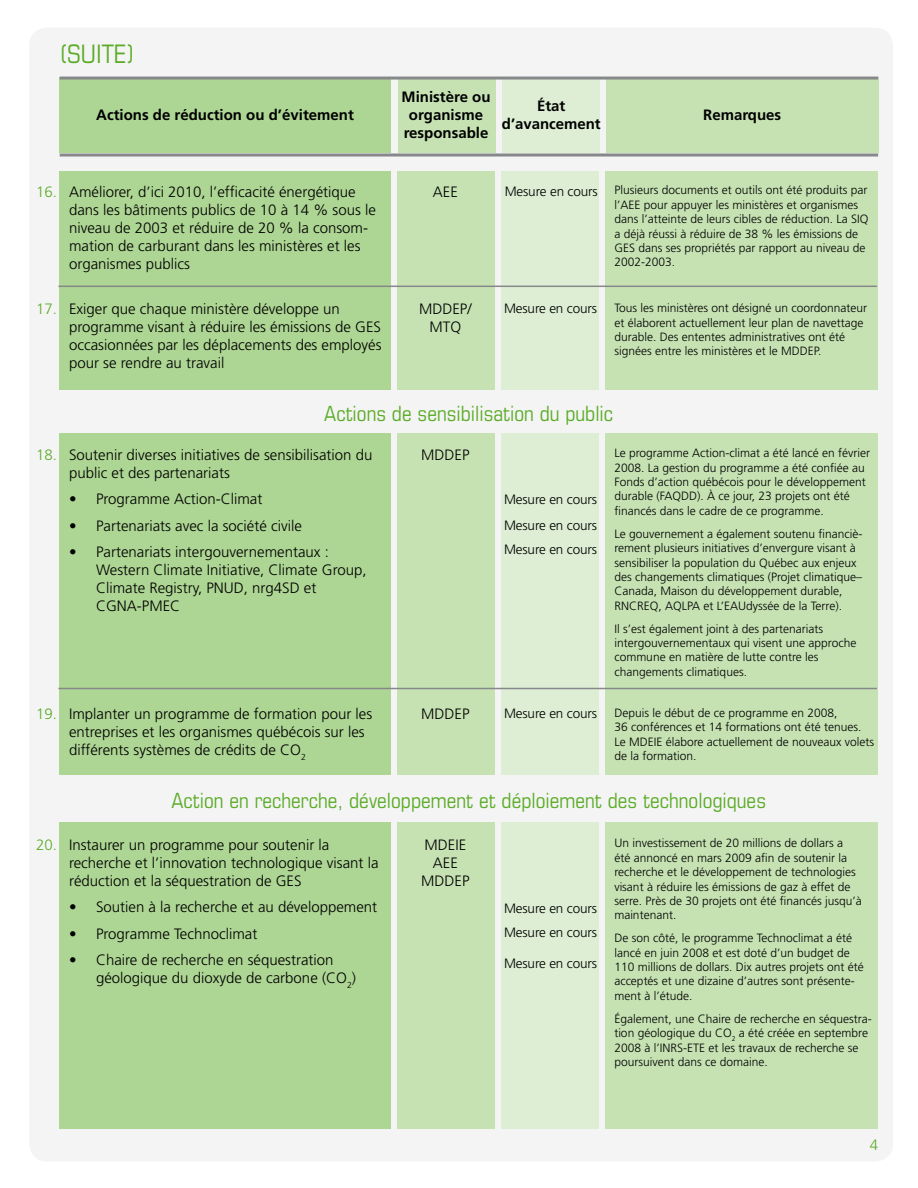
<style>
.page{position:relative;width:918px;height:1188px;background:#fff}
.page>*{position:absolute;margin:0;border:0;box-sizing:border-box;transform-origin:0 0}
.t1{font:condensed 25.5px "Eurostile";color:#5bac26}
.t2{font:condensed 21px "Eurostile";color:#5bac26}
.t3{font:300 15px/18px "Frutiger";color:#000}
.t4{font:700 15px/18px "Frutiger";color:#000;text-align:center}
.t5{font:300 15px "Frutiger";color:#5bac26}
.t6{font:300 13.5px/25.8px "Frutiger";letter-spacing:-.01em;color:#000}
.t7{font:300 12px/14.4px "Frutiger";color:#000}
</style>
<div class="page">
<div style="left:29px;top:28px;width:864px;height:1133px;background:#f4f4f5;border-radius:18px"></div>
<div style="left:60px;top:78px;width:331px;height:75px;background:#add593"></div>
<div style="left:398px;top:78px;width:97px;height:75px;background:#c6e2b3"></div>
<div style="left:502px;top:78px;width:98px;height:75px;background:#deeed4"></div>
<div style="left:606px;top:78px;width:272px;height:75px;background:#c6e2b3"></div>
<hr style="left:60px;top:154px;width:818px;height:3px;background:#87888a">
<hr style="left:60px;top:77px;width:818px;height:3px;background:#87888a">
<div style="left:59px;top:171px;width:332px;height:219px;background:#add593"></div>
<div style="left:397px;top:171px;width:98px;height:219px;background:#c6e2b3"></div>
<div style="left:502px;top:171px;width:97px;height:219px;background:#deeed4"></div>
<div style="left:606px;top:171px;width:272px;height:219px;background:#c6e2b3"></div>
<div style="left:59px;top:433px;width:332px;height:342px;background:#add593"></div>
<div style="left:397px;top:433px;width:98px;height:342px;background:#c6e2b3"></div>
<div style="left:502px;top:433px;width:97px;height:342px;background:#deeed4"></div>
<div style="left:606px;top:433px;width:272px;height:342px;background:#c6e2b3"></div>
<div style="left:59px;top:822px;width:332px;height:306px;background:#add593"></div>
<div style="left:397px;top:822px;width:98px;height:306px;background:#c6e2b3"></div>
<div style="left:502px;top:822px;width:97px;height:306px;background:#deeed4"></div>
<div style="left:606px;top:822px;width:272px;height:306px;background:#c6e2b3"></div>
<hr style="left:58px;top:286px;width:819px;height:1px;background:#87888a">
<hr style="left:58px;top:688px;width:819px;height:1px;background:#87888a">
<h1 class="t1" style="left:60px;top:38px;width:76px">(SUITE)</h1>
<p class="t4" style="left:402px;top:87px;width:90px">Ministère ou organisme responsable</p>
<p class="t4" style="left:502px;top:97px;width:100px">État d’avancement</p>
<p class="t4" style="left:96px;top:106px;width:259px">Actions de réduction ou d’évitement</p>
<p class="t4" style="left:703px;top:106px;width:80px">Remarques</p>
<p class="t5" style="left:36px;top:183px;width:22px">16.</p>
<p class="t5" style="left:36px;top:301px;width:22px">17.</p>
<p class="t3" style="left:69px;top:183px;width:308px">Améliorer, d’ici 2010, l’efficacité énergétique dans les bâtiments publics de 10 à 14 % sous le niveau de 2003 et réduire de 20 % la consom&shy;mation de carburant dans les ministères et les organismes publics</p>
<p class="t3" style="left:69px;top:301px;width:314px">Exiger que chaque ministère développe un programme visant à réduire les émissions de GES occasionnées par les déplacements des employés pour se rendre au travail</p>
<p class="t3" style="left:433px;top:183px;width:27px">AEE</p>
<p class="t3" style="left:419px;top:301px;width:54px;text-align:center">MDDEP/<br>MTQ</p>
<p class="t6" style="left:505px;top:178px;width:95px">Mesure en cours</p>
<p class="t6" style="left:504px;top:296px;width:95px">Mesure en cours</p>
<p class="t7" style="left:614px;top:183px;width:256px">Plusieurs documents et outils ont été produits par l’AEE pour appuyer les ministères et organismes dans l’atteinte de leurs cibles de réduction. La SIQ a déjà réussi à réduire de 38 % les émissions de GES dans ses propriétés par rapport au niveau de 2002-2003.</p>
<p class="t7" style="left:614px;top:301px;width:254px">Tous les ministères ont désigné un coordonnateur et élaborent actuellement leur plan de navettage durable. Des ententes administratives ont été signées entre les ministères et le MDDEP.</p>
<h2 class="t2" style="left:324px;top:401px;width:290px">Actions de sensibilisation du public</h2>
<p class="t5" style="left:36px;top:446px;width:22px">18.</p>
<p class="t3" style="left:69px;top:446px;width:305px">Soutenir diverses initiatives de sensibilisation du public et des partenariats</p>
<p class="t3" style="left:69px;top:490px;width:195px">• Programme Action-Climat</p>
<p class="t3" style="left:69px;top:517px;width:234px">• Partenariats avec la société civile</p>
<p class="t3" style="left:96px;top:543px;width:272px;text-indent:-27px">• Partenariats intergouvernementaux :<br>Western Climate Initiative, Climate Group,<br>Climate Registry, PNUD, nrg4SD et<br>CGNA-PMEC</p>
<p class="t5" style="left:36px;top:706px;width:22px">19.</p>
<p class="t3" style="left:69px;top:705px;width:305px">Implanter un programme de formation pour les entreprises et les organismes québécois sur les différents systèmes de crédits de CO<sub>2</sub></p>
<p class="t3" style="left:421px;top:446px;width:50px">MDDEP</p>
<p class="t3" style="left:421px;top:705px;width:50px">MDDEP</p>
<p class="t6" style="left:504px;top:487px;width:95px">Mesure en cours<br>Mesure en cours</p>
<p class="t6" style="left:504px;top:536px;width:95px">Mesure en cours</p>
<p class="t6" style="left:504px;top:701px;width:95px">Mesure en cours</p>
<p class="t7" style="left:614px;top:446px;width:257px">Le programme Action-climat a été lancé en février 2008. La gestion du programme a été confiée au Fonds d’action québécois pour le développement durable (FAQDD). À ce jour, 23 projets ont été financés dans le cadre de ce programme.</p>
<p class="t7" style="left:614px;top:527px;width:250px">Le gouvernement a également soutenu financiè&shy;rement plusieurs initiatives d’envergure visant à sensibiliser la population du Québec aux enjeux des changements climatiques (Projet climatique– Canada, Maison du développement durable, RNCREQ, AQLPA et L’EAUdyssée de la Terre).</p>
<p class="t7" style="left:614px;top:622px;width:244px">Il s’est également joint à des partenariats intergouvernementaux qui visent une approche commune en matière de lutte contre les changements climatiques.</p>
<p class="t7" style="left:614px;top:706px;width:261px">Depuis le début de ce programme en 2008,<br>36 conférences et 14 formations ont été tenues.<br>Le MDEIE élabore actuellement de nouveaux volets de la formation.</p>
<h2 class="t2" style="left:171px;top:788px;width:596px">Action en recherche, développement et déploiement des technologiques</h2>
<p class="t5" style="left:36px;top:836px;width:22px">20.</p>
<p class="t3" style="left:69px;top:836px;width:311px">Instaurer un programme pour soutenir la recherche et l’innovation technologique visant la réduction et la séquestration de GES</p>
<p class="t3" style="left:69px;top:898px;width:310px">• Soutien à la recherche et au développement</p>
<p class="t3" style="left:69px;top:925px;width:190px">• Programme Technoclimat</p>
<p class="t3" style="left:96px;top:951px;width:261px;text-indent:-27px">• Chaire de recherche en séquestration géologique du dioxyde de carbone (CO<sub>2</sub>)</p>
<p class="t3" style="left:421px;top:836px;width:50px;text-align:center">MDEIE<br>AEE<br>MDDEP</p>
<p class="t6" style="left:504px;top:897px;width:95px;line-height:24.2px">Mesure en cours<br>Mesure en cours</p>
<p class="t6" style="left:504px;top:951px;width:95px">Mesure en cours</p>
<p class="t7" style="left:614px;top:836px;width:249px">Un investissement de 20 millions de dollars a été annoncé en mars 2009 afin de soutenir la recherche et le développement de technologies visant à réduire les émissions de gaz à effet de serre. Près de 30 projets ont été financés jusqu’à maintenant.</p>
<p class="t7" style="left:614px;top:931px;width:251px">De son côté, le programme Technoclimat a été lancé en juin 2008 et est doté d’un budget de 110 millions de dollars. Dix autres projets ont été acceptés et une dizaine d’autres sont présente&shy;ment à l’étude.</p>
<p class="t7" style="left:614px;top:1012px;width:259px">Également, une Chaire de recherche en séquestra&shy;tion géologique du CO<sub>2</sub> a été créée en septembre 2008 à l’INRS-ETE et les travaux de recherche se poursuivent dans ce domaine.</p>
<p class="t5" style="left:870px;top:1136px;width:10px">4</p>
</div>
